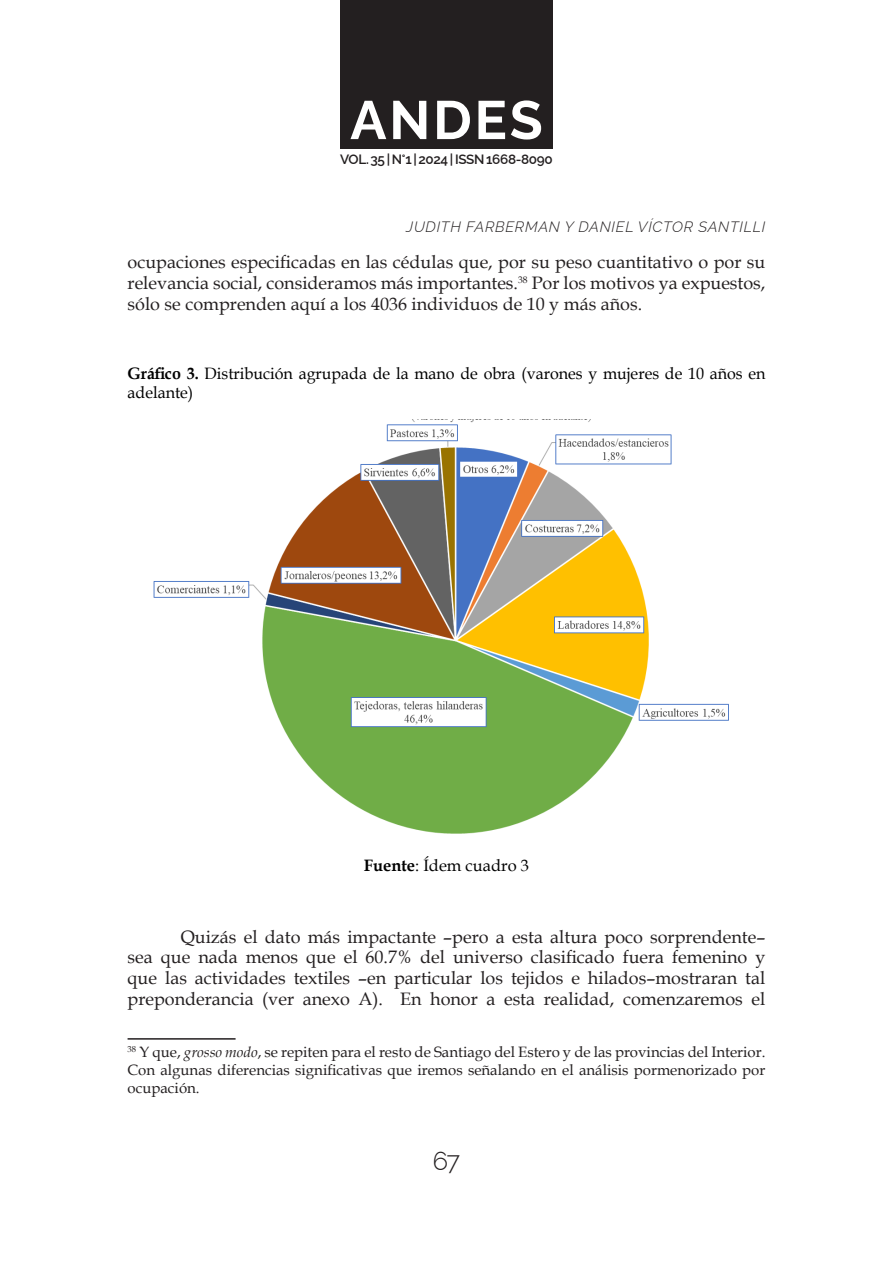
<style>
.page{position:relative;width:893px;height:1263px;background:#fff}
.page>*{position:absolute;margin:0;border:0;box-sizing:border-box;transform-origin:0 0}
.t1{font:100 54px "Raleway";letter-spacing:.05em;color:#fff}
.t2{font:100 25.5px "Raleway";color:#231f20}
.CUERPO{font:18px/20.7px "Book Antiqua";color:#231f20;text-align:justify}
.TITULO_IMG_2{font:16.5px/18.9px "Book Antiqua";color:#000}
.FUENTE_IMG{font:16.5px "Book Antiqua";color:#000}
.CITA_PIE{font:15px/18px "Book Antiqua";color:#231f20;text-align:justify}
.t3{font:italic 100 15px "Raleway";letter-spacing:.05em;color:#231f20}
.t4{font:600 13.5px "Raleway";letter-spacing:-.025em;color:#231f20}
.s1{font-weight:700}
.s2{font-style:italic}
</style>
<div class="page">
<div style="left:340px;top:0;width:213px;height:149px;background:#231f20"></div>
<img style="left:153px;top:420px;width:576px;height:414px">
<hr style="left:128px;top:1038px;width:108px;height:2px;background:#231f20">
<h1 class="t1" style="left:350px;top:77px;width:194px">ANDES</h1>
<p class="t4" style="left:340px;top:149px;width:214px">VOL. 35 | N°1 | 2024 | ISSN 1668-8090</p>
<p class="t3" style="left:406px;top:214px;width:361px">JUDITH FARBERMAN Y DANIEL VÍCTOR SANTILLI</p>
<p class="CUERPO" style="left:128px;top:251px;width:639px">ocupaciones especificadas en las cédulas que, por su peso cuantitativo o por su relevancia social, consideramos más importantes.<sup>38</sup> Por los motivos ya expuestos, sólo se comprenden aquí a los 4036 individuos de 10 y más años.</p>
<p class="TITULO_IMG_2" style="left:128px;top:364px;width:639px"><span class="s1">Gráfico 3.</span> Distribución agrupada de la mano de obra (varones y mujeres de 10 años en adelante)</p>
<p class="FUENTE_IMG" style="left:364px;top:854px;width:167px"><span class="s1">Fuente</span>: Ídem cuadro 3</p>
<p class="CUERPO" style="left:128px;top:926px;width:639px;text-indent:53px">Quizás el dato más impactante –pero a esta altura poco sorprendente– sea que nada menos que el 60.7% del universo clasificado fuera femenino y que las actividades textiles –en particular los tejidos e hilados–mostraran tal preponderancia (ver anexo A). En honor a esta realidad, comenzaremos el</p>
<p class="CITA_PIE" style="left:128px;top:1042px;width:639px"><sup>38</sup> Y que, <span class="s2">grosso modo</span>, se repiten para el resto de Santiago del Estero y de las provincias del Interior.<br>Con algunas diferencias significativas que iremos señalando en el análisis pormenorizado por ocupación.</p>
<h2 class="t2" style="left:433px;top:1141px;width:29px">67</h2>
</div>
